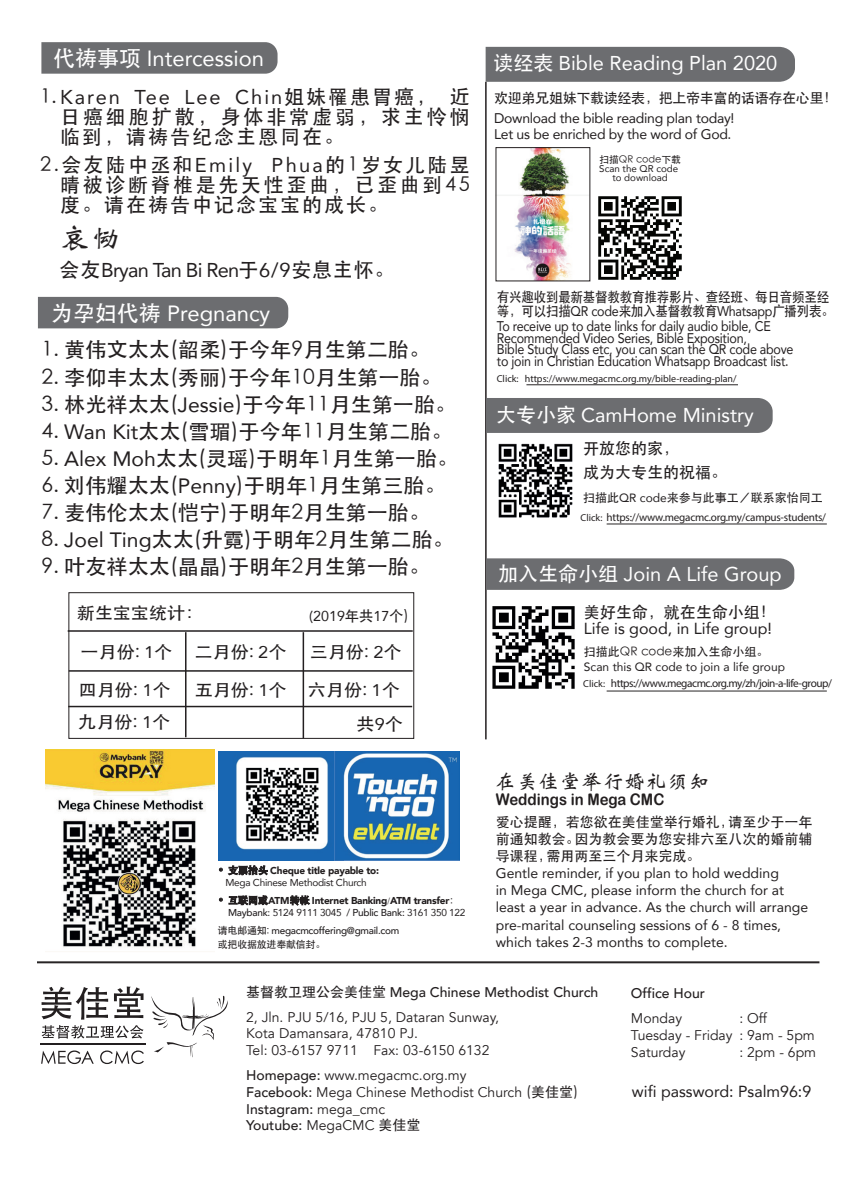
<style>
.page{position:relative;width:842px;height:1191px;background:#fff}
.page>*{position:absolute;margin:0;border:0;box-sizing:border-box;transform-origin:0 0}
.t1{font:28px "CT Wei Bei SJ";color:#231f20}
.t2{font:22px "Avenir";color:#fff}
.t3{font:20.8px "ST Heiti";color:#231f20}
.t4{font:20px "Avenir";color:#fff}
.t5{font:20px/20px "ST Heiti";letter-spacing:.115em;color:#231f20;text-align:justify}
.t6{font:20px/20px "ST Heiti";letter-spacing:.145em;color:#231f20}
.t7{font:20px "Avenir";letter-spacing:.1em;color:#231f20}
.t8{font:20px "Avenir";letter-spacing:-.04em;color:#231f20}
.t9{font:20px "Weibei SC Bold";letter-spacing:.075em;color:#231f20}
.t10{font:16.8px "ST Heiti";color:#231f20;scale:1.07 1}
.t11{font:16px "Avenir";color:#231f20}
.t12{font:16px/24px "ST Heiti";color:#231f20}
.t13{font:16px "Arial Rounded MT Bold";color:#231f20;scale:.93 1}
.t14{font:14.2px "Avenir";color:#231f20}
.t15{font:14px/16.8px "Avenir";color:#231f20}
.t16{font:14px/17px "Avenir";color:#231f20}
.t17{font:14px/11.6px "Avenir";letter-spacing:-.02em;color:#231f20;scale:.9 1}
.t18{font:14px/17px "ST Heiti";letter-spacing:-.02em;color:#231f20;text-align:justify}
.t19{font:14px/16px "Avenir";letter-spacing:-.02em;color:#231f20}
.t20{font:14px/14px "ST Heiti";letter-spacing:-.02em;color:#231f20;scale:.9 1}
.t21{font:500 14px "Avenir";color:#231f20}
.t22{font:12px "ST Heiti";color:#231f20}
.t23{font:12px "Avenir";color:#231f20}
.t24{font:11.2px "Myriad Pro";letter-spacing:-.03em;color:#231f20}
.t25{font:900 10px/12px "Avenir";letter-spacing:-.025em;color:#231f20}
.t26{font:10px "Myriad Pro";color:#231f20}
.t27{font:10px/12px "Avenir";letter-spacing:-.025em;color:#231f20;text-align:center}
.t28{font:500 10px "Avenir";letter-spacing:-.025em;color:#231f20}
.t29{font:10px "ST Heiti";letter-spacing:-.025em;color:#231f20}
.t30{font:9.8px/8.4px "Avenir";color:#231f20;text-align:center}
.t31{font:9.8px "ST Heiti";color:#231f20}
.s1{font-family:"ST Heiti"}
.s2{font-family:"Avenir"}
.s3{font-weight:900}
.s4{font-family:"ST Heiti";font-weight:400}
.s5{font-family:"Adobe Song Std";font-weight:300}
.s6{font-weight:500}
.s7{font-weight:400}
</style>
<div class="page">
<svg style="left:219px;top:865px;width:49px;height:10px"></svg>
<svg style="left:219px;top:897px;width:4px;height:4px"></svg>
<svg style="left:229px;top:895px;width:39px;height:10px"></svg>
<svg style="left:290px;top:895px;width:20px;height:10px"></svg>
<hr style="left:37px;top:961px;width:782px;height:2px;background:#272425">
<svg style="left:42px;top:986px;width:66px;height:33px"></svg>
<svg style="left:114px;top:986px;width:30px;height:32px"></svg>
<svg style="left:42px;top:1025px;width:102px;height:13px"></svg>
<svg style="left:41px;top:1050px;width:53px;height:14px"></svg>
<svg style="left:100px;top:1050px;width:44px;height:14px"></svg>
<svg style="left:151px;top:995px;width:77px;height:62px"></svg>
<hr style="left:40px;top:1043px;width:105px;height:2px;background:#231f20">
<hr style="left:485px;top:82px;width:2px;height:657px;background:#231f20">
<svg style="left:41px;top:42px;width:237px;height:32px;background:#707173"></svg>
<div style="left:38px;top:297px;width:250px;height:31px;background:#6c6d70"></div>
<div style="left:486px;top:47px;width:309px;height:35px;background:#6c6d70"></div>
<div style="left:486px;top:558px;width:308px;height:32px;background:#6c6d70"></div>
<img style="left:492px;top:606px;width:83px;height:83px">
<div style="left:486px;top:398px;width:287px;height:35px;background:#6c6d70"></div>
<img style="left:498px;top:443px;width:75px;height:75px">
<img style="left:498px;top:149px;width:90px;height:130px">
<img style="left:598px;top:196px;width:84px;height:84px">
<hr style="left:526px;top:384px;width:212px;height:1px;background:#272425">
<hr style="left:607px;top:523px;width:220px;height:1px;background:#272425">
<hr style="left:607px;top:690px;width:220px;height:1px;background:#272425">
<div style="left:68px;top:592px;width:346px;height:147px;border:1px solid #231f20"></div>
<hr style="left:68px;top:630px;width:345px;height:2px;background:#231f20">
<hr style="left:185px;top:632px;width:1px;height:105px;background:#231f20">
<hr style="left:303px;top:632px;width:1px;height:106px;background:#231f20">
<hr style="left:69px;top:670px;width:344px;height:1px;background:#231f20">
<hr style="left:68px;top:706px;width:344px;height:1px;background:#231f20">
<img style="left:45px;top:749px;width:170px;height:199px">
<img style="left:218px;top:751px;width:116px;height:109px">
<img style="left:334px;top:751px;width:125px;height:109px">
<h2 class="t2" style="left:53px;top:44px;width:212px"><span class="s1">代祷事项</span> Intercession</h2>
<h3 class="t7" style="left:40px;top:84px;width:431px"><span class="s1">1.</span> Karen Tee Lee Chin<span class="s1">姐妹罹患胃癌， 近</span></h3>
<h3 class="t6" style="left:60px;top:107px;width:411px">日癌细胞扩散，身体非常虚弱，求主怜悯临到，请祷告纪念主恩同在。</h3>
<h3 class="t5" style="left:60px;top:155px;width:411px;text-indent:-20px">2.会友陆中丞和<span class="s2">Emily Phua</span>的1岁女儿陆昱晴被诊断脊椎是先天性歪曲，已歪曲到45度。请在祷告中记念宝宝的成长。</h3>
<h1 class="t1" style="left:61px;top:224px;width:60px">哀恸</h1>
<h3 class="t8" style="left:60px;top:257px;width:336px"><span class="s1">会友</span>Bryan Tan Bi Ren<span class="s1">于</span>6/9<span class="s1">安息主怀。</span></h3>
<h2 class="t2" style="left:51px;top:299px;width:221px"><span class="s1">为孕妇代祷</span> Pregnancy</h2>
<h3 class="t3" style="left:41px;top:339px;width:390px">1. 黄伟文太太(韶柔)于今年9月生第二胎。</h3>
<h3 class="t3" style="left:41px;top:367px;width:402px">2. 李仰丰太太(秀丽)于今年10月生第一胎。</h3>
<h3 class="t3" style="left:41px;top:394px;width:417px">3. 林光祥太太(<span class="s2">Jessie</span>)于今年11月生第一胎。</h3>
<h3 class="t3" style="left:41px;top:421px;width:413px">4. <span class="s2">Wan Kit</span>太太(雪瑂)于今年11月生第二胎。</h3>
<h3 class="t3" style="left:41px;top:448px;width:419px">5. <span class="s2">Alex Moh</span>太太(灵瑶)于明年1月生第一胎。</h3>
<h3 class="t3" style="left:41px;top:475px;width:406px">6. 刘伟耀太太(<span class="s2">Penny</span>)于明年1月生第三胎。</h3>
<h3 class="t3" style="left:41px;top:502px;width:390px">7. 麦伟伦太太(恺宁)于明年2月生第一胎。</h3>
<h3 class="t3" style="left:41px;top:529px;width:414px">8. <span class="s2">Joel Ting</span>太太(升霓)于明年2月生第二胎。</h3>
<h3 class="t3" style="left:41px;top:556px;width:390px">9. 叶友祥太太(晶晶)于明年2月生第一胎。</h3>
<p class="t10" style="left:77px;top:605px;width:120px">新生宝宝统计：</p>
<p class="t14" style="left:309px;top:606px;width:101px">(2019<span class="s1">年共</span>17<span class="s1">个)</span></p>
<p class="t10" style="left:81px;top:643px;width:87px">一月份: <span class="s2">1</span>个</p>
<p class="t10" style="left:195px;top:643px;width:87px">二月份: <span class="s2">2</span>个</p>
<p class="t10" style="left:310px;top:643px;width:87px">三月份: <span class="s2">2</span>个</p>
<p class="t10" style="left:79px;top:681px;width:87px">四月份: <span class="s2">1</span>个</p>
<p class="t10" style="left:195px;top:681px;width:87px">五月份: <span class="s2">1</span>个</p>
<p class="t10" style="left:308px;top:681px;width:87px">六月份: <span class="s2">1</span>个</p>
<p class="t10" style="left:78px;top:713px;width:87px">九月份: <span class="s2">1</span>个</p>
<p class="t10" style="left:357px;top:716px;width:45px">共<span class="s2">9</span>个</p>
<h3 class="t4" style="left:493px;top:50px;width:285px"><span class="s1">读经表</span> Bible Reading Plan 2020</h3>
<p class="t18" style="left:494px;top:90px;width:345px">欢迎弟兄姐妹下载读经表，把上帝丰富的话语存在心里！</p>
<p class="t19" style="left:494px;top:111px;width:242px">Download the bible reading plan today!<br>Let us be enriched by the word of God.</p>
<p class="t31" style="left:599px;top:154px;width:83px">扫描QR code下载</p>
<p class="t30" style="left:599px;top:165px;width:80px">Scan the QR code to download</p>
<p class="t20" style="left:497px;top:290px;width:376px">有兴趣收到最新基督教教育推荐影片、查经班、每日音频圣经等，可以扫描<span class="s2">QR code</span>来加入基督教教育<span class="s2">Whatsapp</span>广播列表。</p>
<p class="t17" style="left:497px;top:321px;width:331px">To receive up to date links for daily audio bible, CE Recommended Video Series, Bible Exposition,<br>Bible Study Class etc, you can scan the QR code above to join in Christian Education Whatsapp Broadcast list.</p>
<p class="t26" style="left:497px;top:372px;width:241px">Click: https://www.megacmc.org.my/bible-reading-plan/</p>
<h3 class="t4" style="left:496px;top:401px;width:259px"><span class="s1">大专小家</span> CamHome Ministry</h3>
<p class="t12" style="left:583px;top:436px;width:145px">开放您的家，<br>成为大专生的祝福。</p>
<p class="t22" style="left:583px;top:492px;width:241px">扫描此<span class="s2">QR code</span>来参与此事工／联系家怡同工</p>
<p class="t24" style="left:607px;top:510px;width:221px">https://www.megacmc.org.my/campus-students/</p>
<p class="t26" style="left:581px;top:511px;width:23px">Click:</p>
<h3 class="t4" style="left:498px;top:561px;width:285px"><span class="s1">加入生命小组</span> Join A Life Group</h3>
<p class="t12" style="left:584px;top:600px;width:193px">美好生命，就在生命小组！</p>
<p class="t11" style="left:584px;top:617px;width:189px">Life is good, in Life group!</p>
<p class="t22" style="left:584px;top:646px;width:186px">扫描此QR code来加入生命小组。</p>
<p class="t23" style="left:584px;top:659px;width:203px">Scan this QR code to join a life group</p>
<p class="t24" style="left:611px;top:676px;width:223px">https://www.megacmc.org.my/zh/join-a-life-group/</p>
<p class="t26" style="left:583px;top:677px;width:23px">Click:</p>
<h3 class="t9" style="left:496px;top:771px;width:215px">在美佳堂举行婚礼须知</h3>
<p class="t13" style="left:496px;top:789px;width:183px">Weddings in Mega CMC</p>
<p class="t18" style="left:496px;top:814px;width:318px">爱心提醒，若您欲在美佳堂举行婚礼，请至少于一年前通知教会。因为教会要为您安排六至八次的婚前辅导课程，需用两至三个月来完成。</p>
<p class="t16" style="left:496px;top:865px;width:314px">Gentle reminder, if you plan to hold wedding<br>in Mega CMC, please inform the church for at least a year in advance. As the church will arrange pre-marital counseling sessions of 6 - 8 times, which takes 2-3 months to complete.</p>
<p class="t27" style="left:218px;top:864px;width:163px"><span class="s1">• 支票抬头</span> <span class="s3">Cheque title payable to:<br></span>Mega Chinese Methodist Church</p>
<p class="t25" style="left:228px;top:894px;width:239px;text-indent:-10px"><span class="s4">• 互联网或</span>ATM<span class="s4">转帐</span> Internet Banking<span class="s5">/</span>ATM transfer<span class="s4">：<br></span><span class="s6">Maybank</span><span class="s7">: 5124 9111 3045 /</span> <span class="s6">Public Bank:</span> <span class="s7">3161 350 122</span></p>
<p class="t28" style="left:218px;top:924px;width:183px"><span class="s4">请电邮通知:</span> megacmcoffering@gmail.com</p>
<p class="t29" style="left:218px;top:939px;width:109px">或把收据放进奉献信封。</p>
<p class="t15" style="left:246px;top:980px;width:354px;line-height:24.2px"><span class="s1">基督教卫理公会美佳堂</span> <span class="s6">Mega Chinese Methodist Church<br></span>2, Jln. PJU 5/16, PJU 5, Dataran Sunway,</p>
<p class="t15" style="left:246px;top:1025px;width:245px">Kota Damansara, 47810 PJ.<br>Tel: 03-6157 9711 Fax: 03-6150 6132</p>
<p class="t15" style="left:246px;top:1067px;width:334px"><span class="s6">Homepage:</span> www.megacmc.org.my<br><span class="s6">Facebook:</span> Mega Chinese Methodist Church <span class="s1">(美佳堂)<br></span><span class="s6">Instagram:</span> mega_cmc<br><span class="s6">Youtube:</span> MegaCMC <span class="s1">美佳堂</span></p>
<p class="t21" style="left:631px;top:984px;width:76px">Office Hour</p>
<p class="t15" style="left:631px;top:1010px;width:53px">Monday</p>
<p class="t15" style="left:631px;top:1010px;width:185px;text-indent:108px">: Off<br>Tuesday - Friday : 9am - 5pm<br>Saturday</p>
<p class="t15" style="left:739px;top:1043px;width:78px">: 2pm - 6pm</p>
<p class="t11" style="left:632px;top:1081px;width:181px">wifi password: Psalm96:9</p>
</div>
